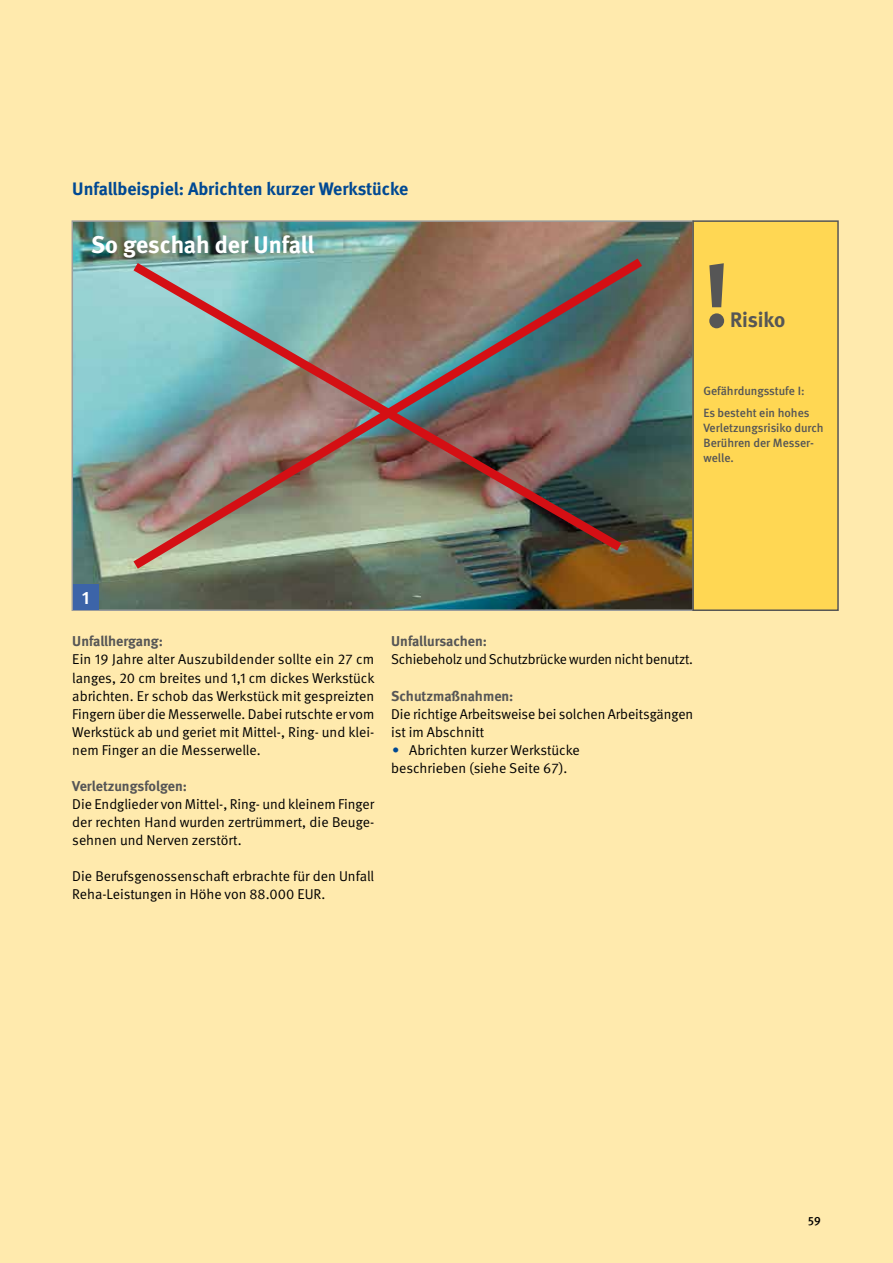
<style>
.page{position:relative;width:893px;height:1263px;background:#ffeaad}
.page>*{position:absolute;margin:0;border:0;box-sizing:border-box;transform-origin:0 0}
.t1{font:700 90px "DGUV Meta";color:#565656}
.t2{font:700 24px "DGUV Meta";letter-spacing:-.005em;color:#fff}
.t3{font:700 21px "DGUV Meta";letter-spacing:-.01em;color:#565656}
.t4{font:700 18px "DGUV Meta";letter-spacing:-.005em;color:#004993}
.t5{font:700 18px "DGUV Meta";color:#fff}
.t6{font:14.25px/18px "DGUV Meta";letter-spacing:-.005em;color:#000}
.t7{font:700 14.25px "DGUV Meta";color:#565656}
.t8{font:500 12px/15px "DGUV Meta";color:#565656}
.t9{font:500 12px "DGUV Meta";color:#000}
.s1{color:#004993}
</style>
<div class="page">
<img style="left:75px;top:223px;width:616px;height:385px">
<div style="left:72px;top:220px;width:622px;height:391px;border:2px solid #9c9d9d"></div>
<div style="left:693px;top:221px;width:145px;height:389px;background:#ffd753"></div>
<div style="left:692px;top:220px;width:147px;height:391px;border:2px solid #565656"></div>
<div style="left:73px;top:584px;width:26px;height:25px;background:#3c64a8"></div>
<img style="left:124px;top:250px;width:527px;height:327px">
<img style="left:124px;top:255px;width:507px;height:304px">
<p class="t4" style="left:72px;top:178px;width:337px">Unfallbeispiel: Abrichten kurzer Werkstücke</p>
<h2 class="t2" style="left:91px;top:231px;width:224px">So geschah der Unfall</h2>
<h1 class="t1" style="left:703px;top:242px;width:28px">!</h1>
<h3 class="t3" style="left:730px;top:307px;width:57px">Risiko</h3>
<p class="t8" style="left:703px;top:380px;width:107px;line-height:22.5px">Gefährdungsstufe I:<br>Es besteht ein hohes</p>
<p class="t8" style="left:703px;top:421px;width:122px">Verletzungsrisiko durch<br>Berühren der Messer&shy;welle.</p>
<p class="t5" style="left:82px;top:587px;width:9px">1</p>
<p class="t7" style="left:72px;top:633px;width:92px">Unfallhergang:</p>
<p class="t6" style="left:72px;top:651px;width:304px;text-align:justify">Ein 19 Jahre alter Auszubildender sollte ein 27 cm langes, 20 cm breites und 1,1 cm dickes Werkstück abrichten. Er schob das Werkstück mit gespreizten Fingern über die Messerwelle. Dabei rutschte er vom Werkstück ab und geriet mit Mittel-, Ring- und klei&shy;nem Finger an die Messerwelle.</p>
<p class="t7" style="left:72px;top:777px;width:116px">Verletzungsfolgen:</p>
<p class="t6" style="left:72px;top:795px;width:303px;text-align:justify">Die Endglieder von Mittel-, Ring- und kleinem Finger der rechten Hand wurden zertrümmert, die Beuge&shy;sehnen und Nerven zerstört.</p>
<p class="t6" style="left:72px;top:868px;width:304px">Die Berufsgenossenschaft erbrachte für den Unfall<br>Reha-Leistungen in Höhe von 88.000 EUR.</p>
<p class="t7" style="left:391px;top:633px;width:97px">Unfallursachen:</p>
<p class="t6" style="left:391px;top:651px;width:301px">Schiebeholz und Schutzbrücke wurden nicht benutzt.</p>
<p class="t7" style="left:391px;top:687px;width:124px">Schutzmaßnahmen:</p>
<p class="t6" style="left:391px;top:705px;width:303px">Die richtige Arbeitsweise bei solchen Arbeitsgängen ist im Abschnitt</p>
<p class="t6" style="left:391px;top:741px;width:190px"><span class="s1">•</span> Abrichten kurzer Werkstücke beschrieben (siehe Seite 67).</p>
<p class="t9" style="left:808px;top:1213px;width:14px">59</p>
</div>
